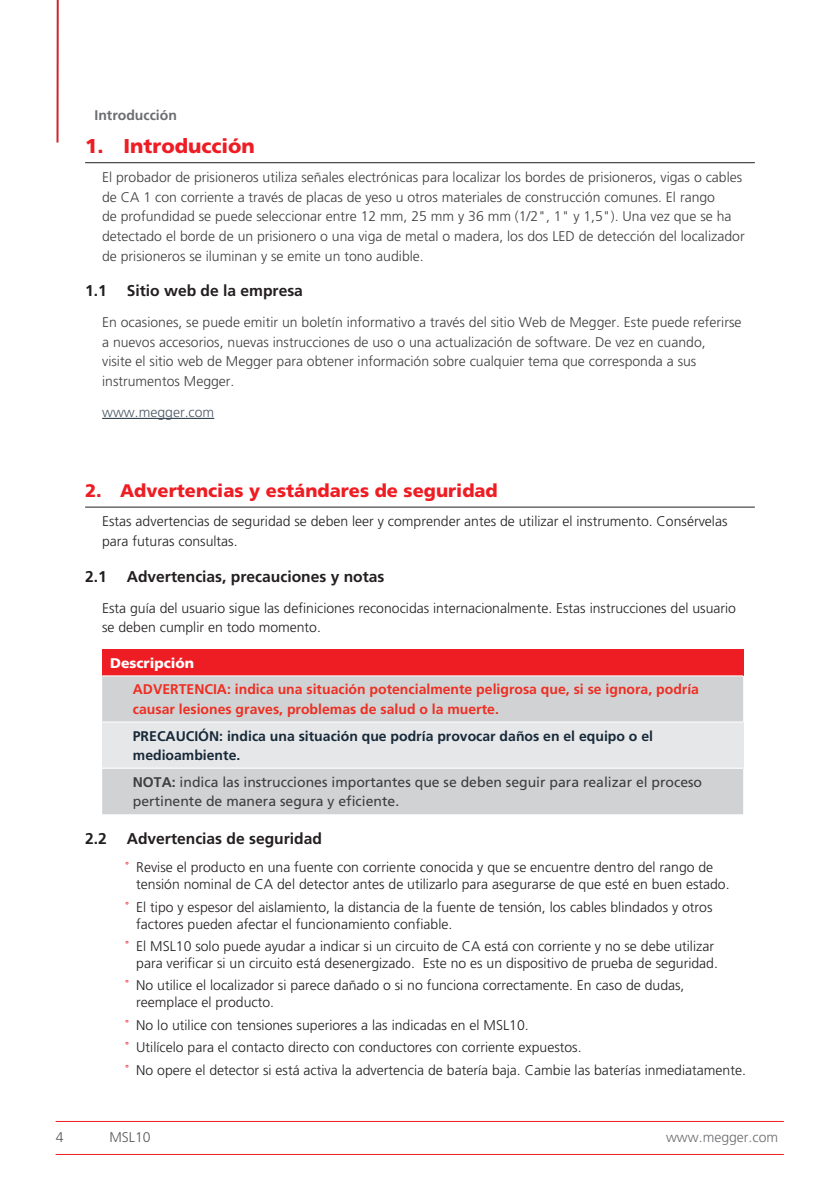
<style>
.page{position:relative;width:840px;height:1191px;background:#fff}
.page>*{position:absolute;margin:0;border:0;box-sizing:border-box;transform-origin:0 0}
.t1{font:900 20px "Frutiger LT Pro";color:#ee1d23}
.t2{font:900 18.2px "Frutiger LT Pro";color:#ee1d23}
.t3{font:700 15.6px "Frutiger LT Pro";color:#231f20}
.Body{font:300 14px/16.8px "Frutiger LT Pro";color:#231f20}
.Body-2{font:300 14px/19.6px "Frutiger LT Pro";color:#3e3e3f}
.Warning{font:700 14px/19.6px "Frutiger LT Pro";color:#ee2e22}
.Note{font:14px/19.6px "Frutiger LT Pro";color:#3e3e3f}
.Caution{font:700 14px/19.6px "Frutiger LT Pro";color:#172938}
.t4{font:300 14px "Frutiger LT Pro";color:#6c6d70}
.Body-3{font:300 14px "Frutiger LT Pro";color:#4e5a67}
.t5{font:700 14px "Frutiger LT Pro";color:#6c6d70}
.TableHeader{font:900 14px "Frutiger LT Pro";color:#fff}
.t6{font:300 14px "Frutiger LT Pro";color:#57585a}
.s1{font-weight:700}
</style>
<div class="page">
<hr style="left:56px;top:1121px;width:727px;height:1px;background:#ee1d23">
<hr style="left:56px;top:1154px;width:727px;height:1px;background:#ee1d23">
<hr style="left:56px;top:0;width:3px;height:142px;background:#d1232a">
<hr style="left:85px;top:162px;width:669px;height:1px;background:#231f20">
<hr style="left:102px;top:418px;width:112px;height:1px;background:#172938">
<hr style="left:85px;top:507px;width:669px;height:1px;background:#231f20">
<div style="left:102px;top:649px;width:640px;height:27px;background:#ee1d23"></div>
<div style="left:102px;top:676px;width:640px;height:138px;background:#d1d2d4"></div>
<div style="left:102px;top:722px;width:640px;height:46px;background:#e6e7e9"></div>
<hr style="left:102px;top:675px;width:640px;height:1px;background:#fff">
<hr style="left:102px;top:721px;width:640px;height:1px;background:#fff">
<hr style="left:102px;top:767px;width:640px;height:1px;background:#fff">
<p class="t5" style="left:94px;top:107px;width:84px">Introducción</p>
<p class="t1" style="left:85px;top:134px;width:171px">1. Introducción</p>
<p class="Body-2" style="left:102px;top:167px;width:643px">El probador de prisioneros utiliza señales electrónicas para localizar los bordes de prisioneros, vigas o cables de CA 1 con corriente a través de placas de yeso u otros materiales de construcción comunes. El rango<br>de profundidad se puede seleccionar entre 12 mm, 25 mm y 36 mm (1/2", 1" y 1,5"). Una vez que se ha detectado el borde de un prisionero o una viga de metal o madera, los dos LED de detección del localizador de prisioneros se iluminan y se emite un tono audible.</p>
<p class="t3" style="left:85px;top:281px;width:23px">1.1</p>
<p class="t3" style="left:127px;top:281px;width:177px">Sitio web de la empresa</p>
<p class="Body-2" style="left:102px;top:313px;width:640px">En ocasiones, se puede emitir un boletín informativo a través del sitio Web de Megger. Este puede referirse a nuevos accesorios, nuevas instrucciones de uso o una actualización de software. De vez en cuando,<br>visite el sitio web de Megger para obtener información sobre cualquier tema que corresponda a sus instrumentos Megger.</p>
<p class="Body-3" style="left:102px;top:404px;width:114px">www.megger.com</p>
<p class="t2" style="left:85px;top:480px;width:414px">2. Advertencias y estándares de seguridad</p>
<p class="Body" style="left:102px;top:512px;width:626px;line-height:19.6px">Estas advertencias de seguridad se deben leer y comprender antes de utilizar el instrumento. Consérvelas para futuras consultas.</p>
<p class="t3" style="left:85px;top:567px;width:23px">2.1</p>
<p class="t3" style="left:127px;top:567px;width:259px">Advertencias, precauciones y notas</p>
<p class="Body" style="left:102px;top:598px;width:635px;line-height:19.6px">Esta guía del usuario sigue las definiciones reconocidas internacionalmente. Estas instrucciones del usuario se deben cumplir en todo momento.</p>
<p class="TableHeader" style="left:110px;top:654px;width:86px">Descripción</p>
<p class="Warning" style="left:133px;top:680px;width:567px">ADVERTENCIA: indica una situación potencialmente peligrosa que, si se ignora, podría causar lesiones graves, problemas de salud o la muerte.</p>
<p class="Caution" style="left:133px;top:726px;width:521px">PRECAUCIÓN: indica una situación que podría provocar daños en el equipo o el medioambiente.</p>
<p class="Note" style="left:133px;top:772px;width:570px"><span class="s1">NOTA:</span> indica las instrucciones importantes que se deben seguir para realizar el proceso pertinente de manera segura y eficiente.</p>
<p class="t3" style="left:85px;top:829px;width:23px">2.2</p>
<p class="t3" style="left:127px;top:829px;width:197px">Advertencias de seguridad</p>
<p class="Body" style="left:136px;top:859px;width:594px">Revise el producto en una fuente con corriente conocida y que se encuentre dentro del rango de tensión nominal de CA del detector antes de utilizarlo para asegurarse de que esté en buen estado.</p>
<p class="Body" style="left:136px;top:898px;width:577px">El tipo y espesor del aislamiento, la distancia de la fuente de tensión, los cables blindados y otros factores pueden afectar el funcionamiento confiable.</p>
<p class="Body" style="left:136px;top:938px;width:583px">El MSL10 solo puede ayudar a indicar si un circuito de CA está con corriente y no se debe utilizar para verificar si un circuito está desenergizado. Este no es un dispositivo de prueba de seguridad.</p>
<p class="Body" style="left:136px;top:977px;width:549px">No utilice el localizador si parece dañado o si no funciona correctamente. En caso de dudas, reemplace el producto.</p>
<p class="Body" style="left:136px;top:1016px;width:394px">No lo utilice con tensiones superiores a las indicadas en el MSL10.</p>
<p class="Body" style="left:136px;top:1039px;width:446px">Utilícelo para el contacto directo con conductores con corriente expuestos.</p>
<p class="Body" style="left:136px;top:1061px;width:611px">No opere el detector si está activa la advertencia de batería baja. Cambie las baterías inmediatamente.</p>
<p class="t6" style="left:56px;top:1128px;width:9px">4</p>
<p class="t6" style="left:109px;top:1129px;width:43px">MSL10</p>
<p class="t4" style="left:665px;top:1129px;width:114px">www.megger.com</p>
</div>
